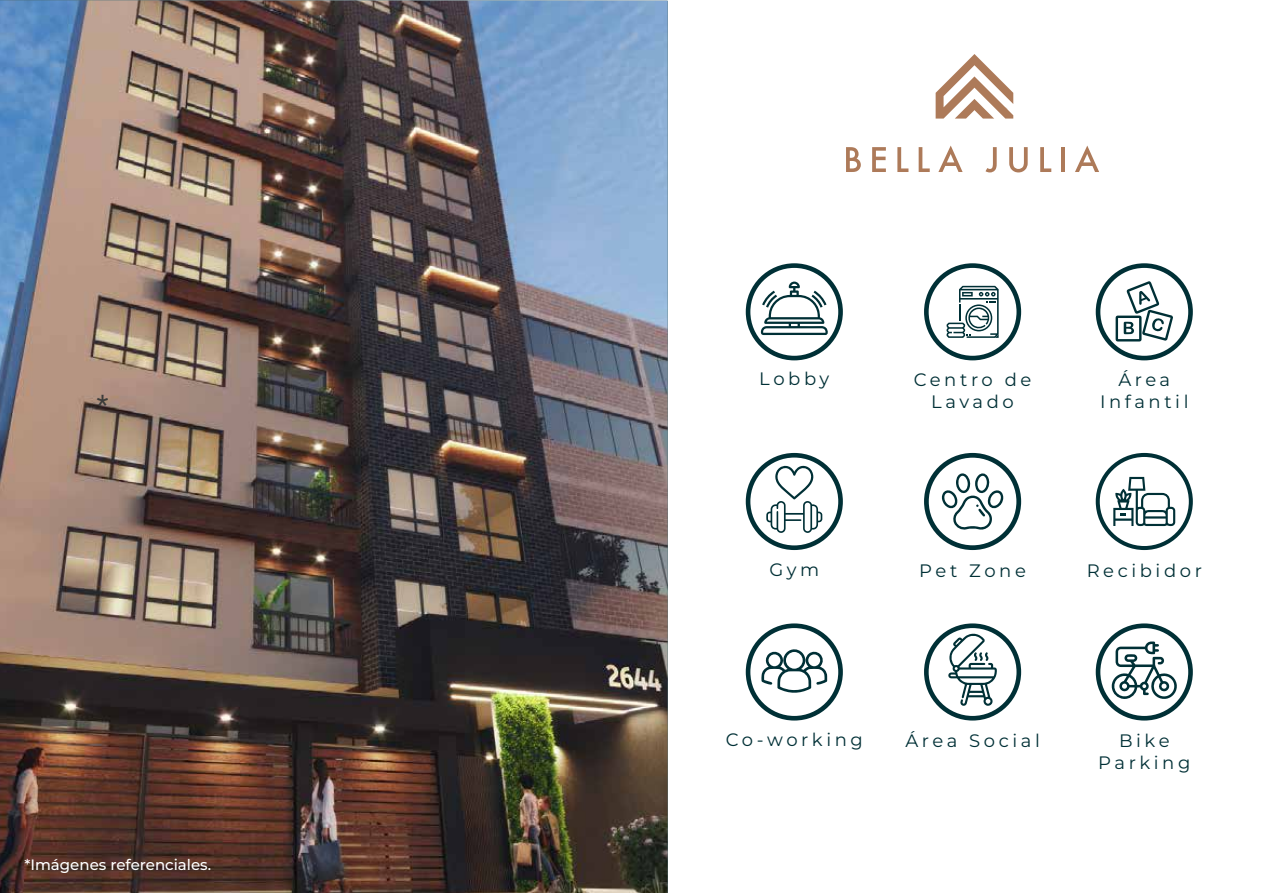
<style>
.page{position:relative;width:1263px;height:893px;background:#fff}
.page>*{position:absolute;margin:0;border:0;box-sizing:border-box;transform-origin:0 0}
.t1{font:27px "Heebo";color:#3c3c3b}
.t2{font:18px/21.6px "Montserrat";letter-spacing:.2em;color:#003036;text-align:center}
.t3{font:500 15px "Montserrat";color:#fff}
</style>
<div class="page">
<img style="left:0;top:0;width:668px;height:893px">
<svg style="left:936px;top:54px;width:77px;height:65px"></svg>
<svg style="left:846px;top:147px;width:15px;height:25px"></svg>
<svg style="left:872px;top:147px;width:14px;height:25px"></svg>
<svg style="left:897px;top:147px;width:11px;height:25px"></svg>
<svg style="left:919px;top:147px;width:11px;height:25px"></svg>
<svg style="left:938px;top:146px;width:24px;height:26px"></svg>
<svg style="left:985px;top:147px;width:12px;height:25px"></svg>
<svg style="left:1009px;top:147px;width:19px;height:25px"></svg>
<svg style="left:1040px;top:147px;width:11px;height:25px"></svg>
<hr style="left:1061px;top:147px;width:4px;height:25px;background:#ad7a59">
<svg style="left:1075px;top:146px;width:24px;height:26px"></svg>
<svg style="left:761px;top:282px;width:67px;height:53px"></svg>
<div style="left:746px;top:263px;width:97px;height:97px;border:5px solid #003036;border-radius:50%"></div>
<div style="left:1096px;top:263px;width:97px;height:97px;border:5px solid #003036;border-radius:50%"></div>
<svg style="left:1115px;top:281px;width:58px;height:60px"></svg>
<svg style="left:946px;top:286px;width:53px;height:52px"></svg>
<div style="left:924px;top:263px;width:97px;height:97px;border:5px solid #003036;border-radius:50%"></div>
<div style="left:746px;top:623px;width:97px;height:97px;border:5px solid #003036;border-radius:50%"></div>
<svg style="left:761px;top:649px;width:66px;height:44px"></svg>
<div style="left:746px;top:453px;width:97px;height:97px;border:5px solid #003036;border-radius:50%"></div>
<svg style="left:766px;top:466px;width:56px;height:67px"></svg>
<div style="left:924px;top:623px;width:97px;height:97px;border:5px solid #003036;border-radius:50%"></div>
<svg style="left:948px;top:634px;width:49px;height:72px"></svg>
<div style="left:1096px;top:623px;width:97px;height:97px;border:5px solid #003036;border-radius:50%"></div>
<svg style="left:1112px;top:641px;width:66px;height:58px"></svg>
<div style="left:924px;top:453px;width:97px;height:97px;border:5px solid #003036;border-radius:50%"></div>
<svg style="left:942px;top:473px;width:61px;height:57px"></svg>
<div style="left:1096px;top:453px;width:97px;height:97px;border:4px solid #003036;border-radius:50%"></div>
<svg style="left:1113px;top:477px;width:62px;height:49px"></svg>
<h1 class="t1" style="left:97px;top:386px;width:13px">*</h1>
<p class="t3" style="left:24px;top:855px;width:188px">*Imágenes referenciales.</p>
<p class="t2" style="left:759px;top:367px;width:72px">Lobby</p>
<p class="t2" style="left:914px;top:368px;width:119px">Centro de<br>Lavado</p>
<p class="t2" style="left:1100px;top:368px;width:90px">Área<br>Infantil</p>
<p class="t2" style="left:769px;top:558px;width:51px">Gym</p>
<p class="t2" style="left:919px;top:559px;width:108px">Pet Zone</p>
<p class="t2" style="left:1087px;top:559px;width:117px">Recibidor</p>
<p class="t2" style="left:726px;top:729px;width:139px">Co-working</p>
<p class="t2" style="left:905px;top:730px;width:136px">Área Social</p>
<p class="t2" style="left:1098px;top:730px;width:94px">Bike<br>Parking</p>
</div>
